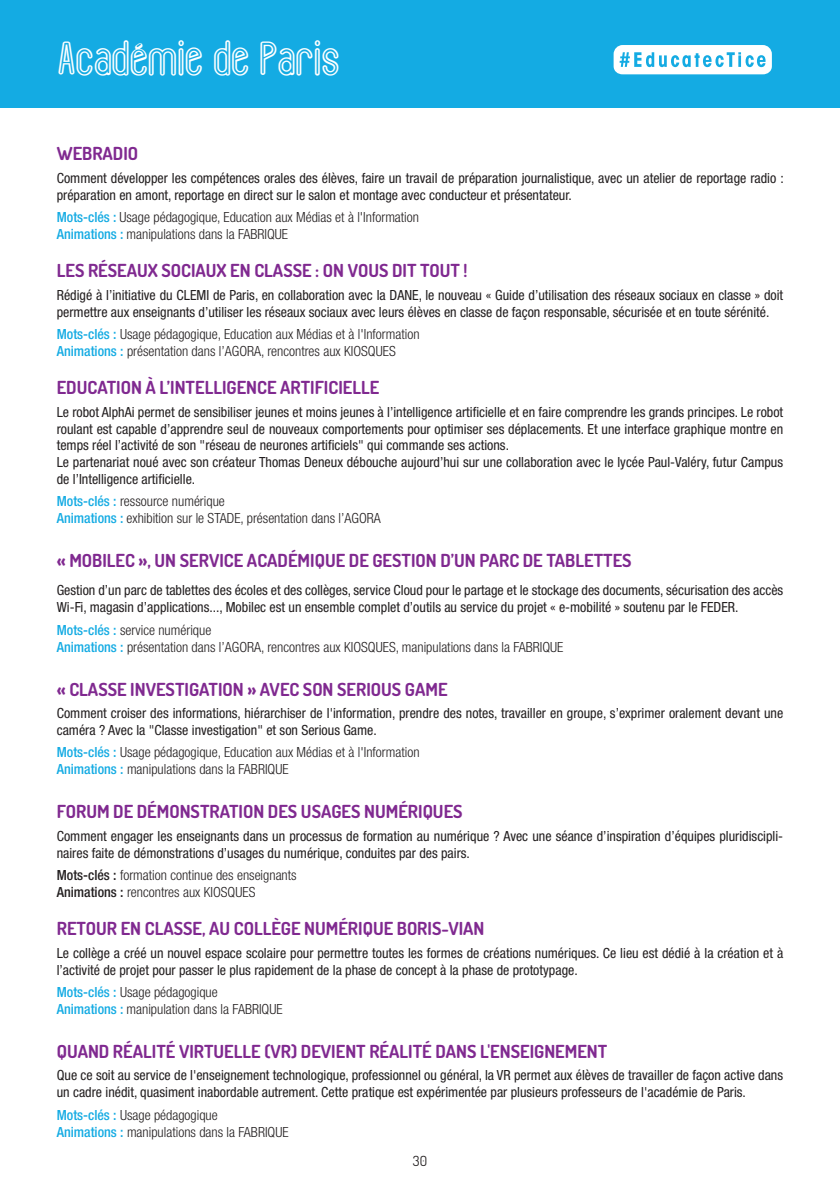
<style>
.page{position:relative;width:840px;height:1191px;background:#fff}
.page>*{position:absolute;margin:0;border:0;box-sizing:border-box;transform-origin:0 0}
.t1{font:42px "Lorem Ipsum";letter-spacing:.01em;color:#fff}
.t2{font:700 18px "Dosis";color:#802990}
.t3{font:condensed 14px/16.8px "Helvetica Neue LT Std";color:#231f20}
.CONFÉRENCES_CIP-_TEX{font:300 condensed 14px "Helvetica Neue LT Std";color:#231f20}
.t4{font:14px "Dosis";color:#231f20}
.s1{font-weight:500;color:#14abe3}
.s2{font-weight:500}
</style>
<div class="page">
<div style="left:0;top:0;width:839px;height:108px;background:#14abe3"></div>
<svg style="left:613px;top:45px;width:158px;height:29px;background:#d0eef9"></svg>
<h1 class="t1" style="left:58px;top:33px;width:283px">Académie de Paris</h1>
<p class="t2" style="left:57px;top:142px;width:83px">WEBRADIO</p>
<p class="t3" style="left:57px;top:169px;width:728px">Comment développer les compétences orales des élèves, faire un travail de préparation journalistique, avec un atelier de reportage radio : préparation en amont, reportage en direct sur le salon et montage avec conducteur et présentateur.</p>
<p class="CONFÉRENCES_CIP-_TEX" style="left:57px;top:209px;width:363px"><span class="s1">Mots-clés :</span> Usage pédagogique, Education aux Médias et à l'Information</p>
<p class="CONFÉRENCES_CIP-_TEX" style="left:57px;top:226px;width:233px"><span class="s1">Animations :</span> manipulations dans la FABRIQUE</p>
<p class="t2" style="left:57px;top:259px;width:412px">LES RÉSEAUX SOCIAUX EN CLASSE : ON VOUS DIT TOUT !</p>
<p class="t3" style="left:57px;top:286px;width:727px">Rédigé à l’initiative du CLEMI de Paris, en collaboration avec la DANE, le nouveau « Guide d’utilisation des réseaux sociaux en classe » doit permettre aux enseignants d’utiliser les réseaux sociaux avec leurs élèves en classe de façon responsable, sécurisée et en toute sérénité.</p>
<p class="CONFÉRENCES_CIP-_TEX" style="left:57px;top:326px;width:364px"><span class="s1">Mots-clés :</span> Usage pédagogique, Education aux Médias et à l'Information</p>
<p class="CONFÉRENCES_CIP-_TEX" style="left:57px;top:343px;width:340px"><span class="s1">Animations :</span> présentation dans l’AGORA, rencontres aux KIOSQUES</p>
<p class="t2" style="left:57px;top:376px;width:324px">EDUCATION À L’INTELLIGENCE ARTIFICIELLE</p>
<p class="t3" style="left:57px;top:403px;width:727px;text-align:justify">Le robot AlphAi permet de sensibiliser jeunes et moins jeunes à l’intelligence artificielle et en faire comprendre les grands principes. Le robot roulant est capable d’apprendre seul de nouveaux comportements pour optimiser ses déplacements. Et une interface graphique montre en temps réel l’activité de son "réseau de neurones artificiels" qui commande ses actions.</p>
<p class="t3" style="left:57px;top:454px;width:727px">Le partenariat noué avec son créateur Thomas Deneux débouche aujourd’hui sur une collaboration avec le lycée Paul-Valéry, futur Campus de l’Intelligence artificielle.</p>
<p class="CONFÉRENCES_CIP-_TEX" style="left:57px;top:493px;width:169px"><span class="s1">Mots-clés :</span> ressource numérique</p>
<p class="CONFÉRENCES_CIP-_TEX" style="left:57px;top:510px;width:325px"><span class="s1">Animations :</span> exhibition sur le STADE, présentation dans l’AGORA</p>
<p class="t2" style="left:57px;top:549px;width:576px">« MOBILEC », UN SERVICE ACADÉMIQUE DE GESTION D’UN PARC DE TABLETTES</p>
<p class="t3" style="left:57px;top:582px;width:727px">Gestion d’un parc de tablettes des écoles et des collèges, service Cloud pour le partage et le stockage des documents, sécurisation des accès<br>Wi-Fi, magasin d’applications..., Mobilec est un ensemble complet d’outils au service du projet « e-mobilité » soutenu par le FEDER.</p>
<p class="CONFÉRENCES_CIP-_TEX" style="left:57px;top:622px;width:156px"><span class="s1">Mots-clés :</span> service numérique</p>
<p class="CONFÉRENCES_CIP-_TEX" style="left:57px;top:638px;width:508px"><span class="s1">Animations :</span> présentation dans l’AGORA, rencontres aux KIOSQUES, manipulations dans la FABRIQUE</p>
<p class="t2" style="left:57px;top:677px;width:392px">« CLASSE INVESTIGATION » AVEC SON SERIOUS GAME</p>
<p class="t3" style="left:57px;top:704px;width:727px">Comment croiser des informations, hiérarchiser de l'information, prendre des notes, travailler en groupe, s’exprimer oralement devant une caméra ? Avec la "Classe investigation" et son Serious Game.</p>
<p class="CONFÉRENCES_CIP-_TEX" style="left:57px;top:744px;width:364px"><span class="s1">Mots-clés :</span> Usage pédagogique, Education aux Médias et à l'Information</p>
<p class="CONFÉRENCES_CIP-_TEX" style="left:57px;top:761px;width:233px"><span class="s1">Animations :</span> manipulations dans la FABRIQUE</p>
<p class="t2" style="left:57px;top:800px;width:407px">FORUM DE DÉMONSTRATION DES USAGES NUMÉRIQUES</p>
<p class="t3" style="left:57px;top:827px;width:727px">Comment engager les enseignants dans un processus de formation au numérique ? Avec une séance d’inspiration d’équipes pluridiscipli&shy;naires faite de démonstrations d’usages du numérique, conduites par des pairs.</p>
<p class="CONFÉRENCES_CIP-_TEX" style="left:57px;top:867px;width:241px"><span class="s2">Mots-clés :</span> formation continue des enseignants</p>
<p class="CONFÉRENCES_CIP-_TEX" style="left:57px;top:884px;width:200px"><span class="s2">Animations :</span> rencontres aux KIOSQUES</p>
<p class="t2" style="left:57px;top:917px;width:429px">RETOUR EN CLASSE, AU COLLÈGE NUMÉRIQUE BORIS-VIAN</p>
<p class="t3" style="left:57px;top:944px;width:727px">Le collège a créé un nouvel espace scolaire pour permettre toutes les formes de créations numériques. Ce lieu est dédié à la création et à l’activité de projet pour passer le plus rapidement de la phase de concept à la phase de prototypage.</p>
<p class="CONFÉRENCES_CIP-_TEX" style="left:57px;top:984px;width:162px"><span class="s1">Mots-clés :</span> Usage pédagogique</p>
<p class="CONFÉRENCES_CIP-_TEX" style="left:57px;top:1000px;width:227px"><span class="s1">Animations :</span> manipulation dans la FABRIQUE</p>
<p class="t2" style="left:57px;top:1039px;width:552px">QUAND RÉALITÉ VIRTUELLE (VR) DEVIENT RÉALITÉ DANS L'ENSEIGNEMENT</p>
<p class="t3" style="left:57px;top:1067px;width:727px">Que ce soit au service de l'enseignement technologique, professionnel ou général, la VR permet aux élèves de travailler de façon active dans un cadre inédit, quasiment inabordable autrement. Cette pratique est expérimentée par plusieurs professeurs de l'académie de Paris.</p>
<p class="CONFÉRENCES_CIP-_TEX" style="left:57px;top:1106px;width:162px"><span class="s1">Mots-clés :</span> Usage pédagogique</p>
<p class="CONFÉRENCES_CIP-_TEX" style="left:57px;top:1123px;width:233px"><span class="s1">Animations :</span> manipulations dans la FABRIQUE</p>
<p class="t4" style="left:412px;top:1151px;width:16px">30</p>
</div>
